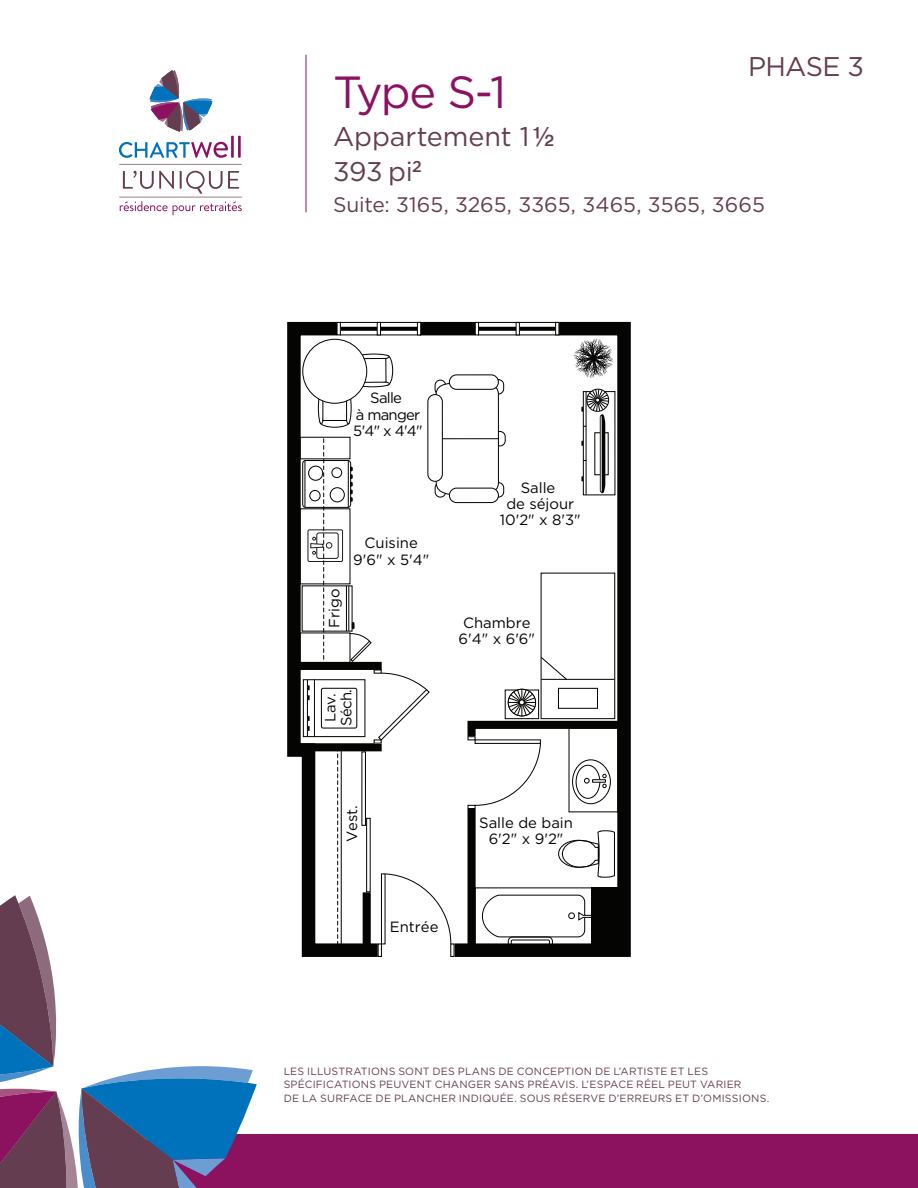
<style>
.page{position:relative;width:918px;height:1188px;background:#fff}
.page>*{position:absolute;margin:0;border:0;box-sizing:border-box;transform-origin:0 0}
.t1{font:45px "Gotham HTF";color:#8c1260}
.t2{font:27px/34.5px "Gotham HTF";letter-spacing:-.01em;color:#653d51}
.t3{font:21px "Gotham HTF";letter-spacing:-.005em;color:#653d51}
.t4{font:14.85px/16.2px "Gotham HTF";color:#040503;text-align:center}
.t5{font:14.85px/16.2px "Gotham HTF";letter-spacing:-.05em;color:#040503;text-align:center}
.t6{font:14.85px/15.9px "Gotham HTF";letter-spacing:-.05em;color:#050504}
.t7{font:10.5px/13.5px "Gotham HTF";letter-spacing:.015em;color:#653d51}
.s1{font-family:"Helvetica"}
</style>
<div class="page">
<div style="left:147px;top:1134px;width:771px;height:54px;background:#8c1260"></div>
<svg style="left:0;top:895px;width:257px;height:293px"></svg>
<hr style="left:306px;top:55px;width:1px;height:157px;background:#8c1260">
<svg style="left:119px;top:142px;width:109px;height:16px"></svg>
<hr style="left:231px;top:136px;width:3px;height:22px;background:#8c1260">
<hr style="left:238px;top:136px;width:3px;height:22px;background:#8c1260">
<svg style="left:150px;top:70px;width:62px;height:62px"></svg>
<svg style="left:119px;top:164px;width:123px;height:1px"></svg>
<svg style="left:119px;top:171px;width:123px;height:44px"></svg>
<svg style="left:391px;top:874px;width:50px;height:35px"></svg>
<div style="left:382px;top:355px;width:11px;height:31px;border:1px solid #040503;border-radius:50%"></div>
<div style="left:435px;top:380px;width:11px;height:15px;border:1px solid #040503;border-radius:5px"></div>
<div style="left:435px;top:482px;width:11px;height:16px;border:1px solid #040503;border-radius:5px"></div>
<svg style="left:435px;top:382px;width:6px;height:114px"></svg>
<div style="left:428px;top:395px;width:14px;height:86px;background:#fff;border-radius:7px"></div>
<div style="left:427px;top:394px;width:16px;height:88px;border:1px solid #040503;border-radius:7px"></div>
<div style="left:420px;top:322px;width:55px;height:13px;background:#040503"></div>
<svg style="left:287px;top:321px;width:104px;height:636px"></svg>
<svg style="left:441px;top:321px;width:190px;height:636px"></svg>
<div style="left:300px;top:743px;width:82px;height:8px;background:#040503"></div>
<div style="left:297px;top:662px;width:85px;height:8px;background:#040503"></div>
<div style="left:468px;top:809px;width:8px;height:136px;background:#040503"></div>
<div style="left:591px;top:887px;width:28px;height:60px;background:#040503"></div>
<div style="left:363px;top:892px;width:8px;height:53px;background:#040503"></div>
<svg style="left:463px;top:689px;width:165px;height:120px"></svg>
<div style="left:374px;top:669px;width:8px;height:5px;border:1px solid #040503"></div>
<svg style="left:374px;top:670px;width:56px;height:73px"></svg>
<div style="left:340px;top:322px;width:81px;height:13px;border:1px solid #040503"></div>
<svg style="left:341px;top:327px;width:76px;height:4px"></svg>
<div style="left:337px;top:322px;width:4px;height:13px;border:1px solid #040503"></div>
<div style="left:377px;top:322px;width:4px;height:13px;border:1px solid #040503"></div>
<div style="left:417px;top:322px;width:4px;height:13px;border:1px solid #040503"></div>
<div style="left:478px;top:322px;width:81px;height:13px;border:1px solid #040503"></div>
<svg style="left:479px;top:327px;width:76px;height:4px"></svg>
<div style="left:475px;top:322px;width:4px;height:13px;border:1px solid #040503"></div>
<div style="left:516px;top:322px;width:4px;height:13px;border:1px solid #040503"></div>
<div style="left:555px;top:322px;width:4px;height:13px;border:1px solid #040503"></div>
<div style="left:307px;top:529px;width:36px;height:33px;border:1px solid #211e1e"></div>
<div style="left:316px;top:532px;width:23px;height:27px;border:1px solid #211e1e;border-radius:2px"></div>
<div style="left:326px;top:542px;width:6px;height:7px;border:1px solid #211e1e;border-radius:50%"></div>
<svg style="left:310px;top:439px;width:14px;height:222px"></svg>
<hr style="left:348px;top:586px;width:1px;height:45px;background:#040503">
<hr style="left:346px;top:586px;width:1px;height:45px;background:#040503">
<div style="left:300px;top:437px;width:50px;height:22px;border:1px solid #040503"></div>
<div style="left:302px;top:460px;width:49px;height:48px;border:1px solid #040503;border-radius:3px"></div>
<div style="left:309px;top:490px;width:12px;height:11px;border:1px solid #040503;border-radius:50%"></div>
<div style="left:331px;top:467px;width:11px;height:11px;border:1px solid #040503;border-radius:50%"></div>
<div style="left:330px;top:487px;width:15px;height:15px;border:1px solid #040503;border-radius:50%"></div>
<div style="left:308px;top:466px;width:15px;height:15px;border:1px solid #040503;border-radius:50%"></div>
<svg style="left:350px;top:476px;width:3px;height:9px"></svg>
<svg style="left:350px;top:491px;width:3px;height:10px"></svg>
<hr style="left:348px;top:461px;width:1px;height:46px;background:#040503">
<hr style="left:304px;top:461px;width:1px;height:46px;background:#040503">
<div style="left:300px;top:508px;width:50px;height:76px;border:1px solid #040503"></div>
<div style="left:300px;top:632px;width:50px;height:31px;border:1px solid #040503"></div>
<svg style="left:349px;top:623px;width:23px;height:40px"></svg>
<h2 class="t2" style="left:748px;top:49px;width:117px">PHASE 3</h2>
<h1 class="t1" style="left:333px;top:67px;width:175px">Type S-1</h1>
<h2 class="t2" style="left:333px;top:119px;width:223px">Appartement 1 <span class="s1">½<br></span>393 pi<sup>2</sup></h2>
<h3 class="t3" style="left:333px;top:192px;width:433px">Suite: 3165, 3265, 3365, 3465, 3565, 3665</h3>
<h3 class="t5" style="left:353px;top:390px;width:71px">Salle<br>à manger<br>5'4" x 4'4"</h3>
<h3 class="t4" style="left:326px;top:628px;width:41px;rotate:-90deg">Frigo</h3>
<h3 class="t4" style="left:353px;top:533px;width:78px;line-height:17.5px">Cuisine<br>9'6" x 5'4"</h3>
<h3 class="t6" style="left:322px;top:726px;width:38px;rotate:-90deg">Lav.<br>Séch.</h3>
<h3 class="t4" style="left:500px;top:479px;width:83px">Salle<br>de séjour<br>10'2" x 8'3"</h3>
<h3 class="t4" style="left:459px;top:614px;width:78px">Chambre<br>6'4" x 6'6"</h3>
<h3 class="t4" style="left:344px;top:842px;width:38px;rotate:-90deg">Vest.</h3>
<h3 class="t4" style="left:390px;top:919px;width:50px">Entrée</h3>
<h3 class="t4" style="left:479px;top:815px;width:95px">Salle de bain<br>6'2" x 9'2"</h3>
<p class="t7" style="left:284px;top:1064px;width:487px">LES ILLUSTRATIONS SONT DES PLANS DE CONCEPTION DE L’ARTISTE ET LES<br>SPÉCIFICATIONS PEUVENT CHANGER SANS PRÉAVIS. L’ESPACE RÉEL PEUT VARIER<br>DE LA SURFACE DE PLANCHER INDIQUÉE. SOUS RÉSERVE D’ERREURS ET D’OMISSIONS.</p>
</div>
